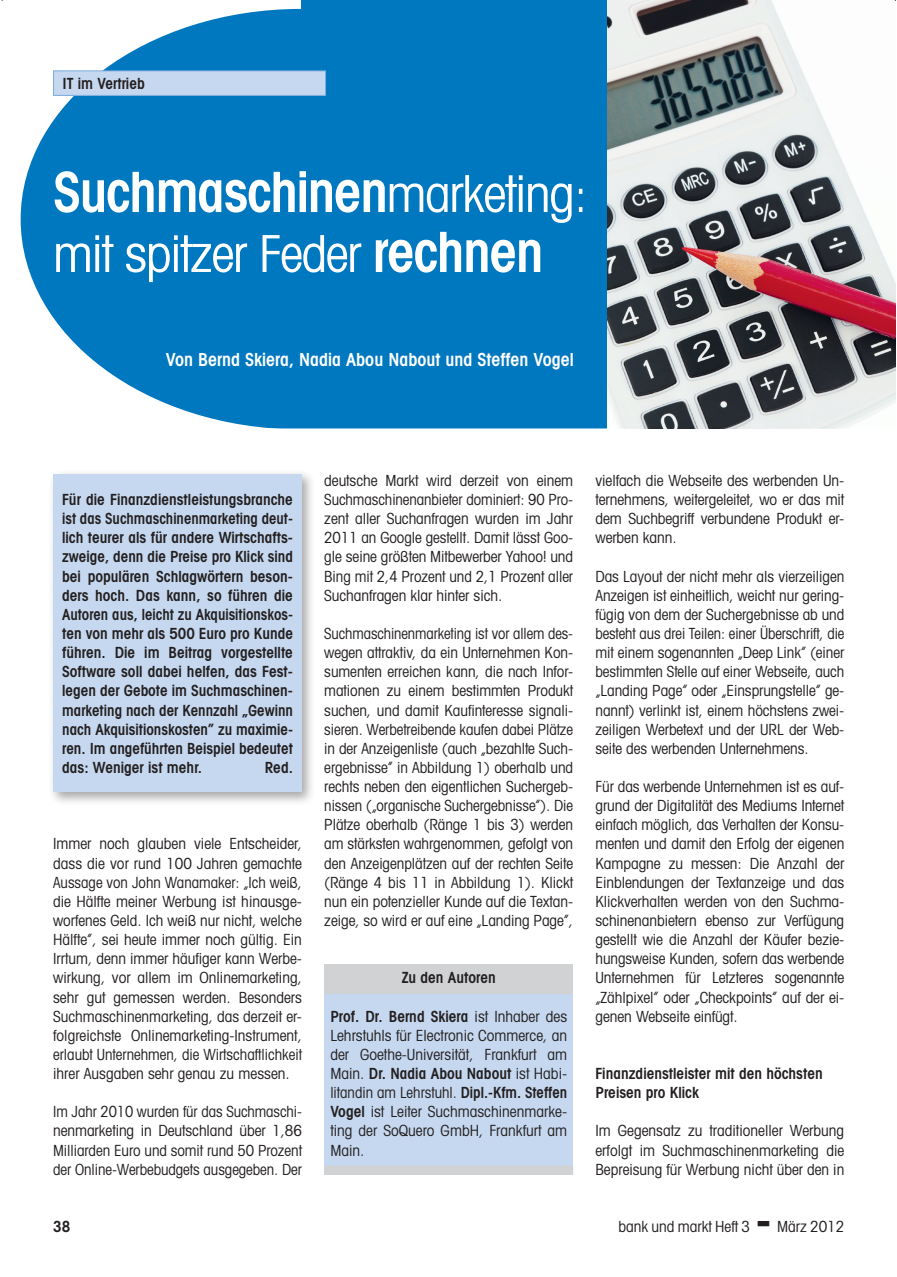
<style>
.page{position:relative;width:897px;height:1277px;background:#fff}
.page>*{position:absolute;margin:0;border:0;box-sizing:border-box;transform-origin:0 0}
.t1{font:600 condensed 55.5px "Avant Garde";letter-spacing:-.025em;color:#fff}
.t2{font:condensed 51px "Avant Garde";letter-spacing:-.025em;color:#fff}
.t3{font:600 condensed 18px "Avant Garde";color:#fff}
.t4{font:condensed 15.3px/19.2px "Avant Garde";letter-spacing:-.005em;color:#231f20;text-align:justify}
.t5{font:condensed 15.3px/19.2px "Avant Garde";letter-spacing:-.005em;color:#231f20;text-align:justify;scale:.95 1}
.t6{font:600 condensed 15.3px/19.2px "Avant Garde";color:#231f20;text-align:justify}
.t7{font:condensed 15.3px/19.2px "Avant Garde";letter-spacing:-.005em;color:#231f20;text-align:justify;scale:.96 1}
.s1{font-weight:400;font-size:51px}
.s2{font-weight:600;font-size:55.5px}
.s3{font-weight:600}
</style>
<div class="page">
<svg style="left:21px;top:9px;width:586px;height:419px;background:#1985c6"></svg>
<div style="left:301px;top:0;width:308px;height:9px;background:#0078c0"></div>
<div style="left:54px;top:71px;width:271px;height:24px;background:#c6d8ef"></div>
<div style="left:53px;top:70px;width:273px;height:26px;border:1px solid #7aabdb"></div>
<div style="left:48px;top:469px;width:268px;height:337px;background:#231f20;opacity:.4"></div>
<div style="left:53px;top:474px;width:249px;height:318px;background:#c6d8ef"></div>
<div style="left:324px;top:990px;width:249px;height:185px;background:#c6d8ef"></div>
<div style="left:324px;top:964px;width:249px;height:30px;background:#d1d2d4"></div>
<div style="left:324px;top:1166px;width:249px;height:9px;background:#d1d2d4"></div>
<img style="left:607px;top:0;width:288px;height:428px">
<p class="t6" style="left:62px;top:74px;width:84px">IT im Vertrieb</p>
<h1 class="t1" style="left:53px;top:158px;width:536px">Suchmaschinen<span class="s1">marketing:</span></h1>
<h2 class="t2" style="left:53px;top:222px;width:492px">mit spitzer Feder <span class="s2">rechnen</span></h2>
<p class="t3" style="left:166px;top:348px;width:409px">Von Bernd Skiera, Nadia Abou Nabout und Steffen Vogel</p>
<p class="t6" style="left:62px;top:490px;width:232px">Für die Finanzdienstleistungsbranche ist das Suchmaschinenmarketing deut&shy;lich teurer als für andere Wirtschafts&shy;zweige, denn die Preise pro Klick sind bei populären Schlagwörtern beson&shy;ders hoch. Das kann, so führen die Autoren aus, leicht zu Akquisitionskos&shy;ten von mehr als 500 Euro pro Kunde führen. Die im Beitrag vorgestellte Software soll dabei helfen, das Fest&shy;legen der Gebote im Suchmaschinen&shy;marketing nach der Kennzahl „Gewinn nach Akquisitionskosten” zu maximie&shy;ren. Im angeführten Beispiel bedeutet das: Weniger ist mehr.</p>
<p class="t6" style="left:265px;top:758px;width:30px">Red.</p>
<p class="t4" style="left:53px;top:834px;width:250px">Immer noch glauben viele Entscheider, dass die vor rund 100 Jahren gemachte Aussage von John Wanamaker: „Ich weiß, die Hälfte meiner Werbung ist hinausge&shy;worfenes Geld. Ich weiß nur nicht, welche Hälfte”, sei heute immer noch gültig. Ein Irrtum, denn immer häufiger kann Werbe&shy;wirkung, vor allem im Onlinemarketing, sehr gut gemessen werden. Besonders Suchmaschinenmarketing, das derzeit er&shy;folgreichste Onlinemarketing-Instrument, erlaubt Unternehmen, die Wirtschaftlichkeit ihrer Ausgaben sehr genau zu messen.</p>
<p class="t7" style="left:53px;top:1102px;width:261px">Im Jahr 2010 wurden für das Suchmaschi&shy;nenmarketing in Deutschland über 1,86<br>Milliarden Euro und somit rund 50 Prozent der Online-Werbebudgets ausgegeben. Der</p>
<p class="t4" style="left:324px;top:470px;width:250px">deutsche Markt wird derzeit von einem Suchmaschinenanbieter dominiert: 90 Pro&shy;zent aller Suchanfragen wurden im Jahr 2011 an Google gestellt. Damit lässt Goo&shy;gle seine größten Mitbewerber Yahoo! und Bing mit 2,4 Prozent und 2,1 Prozent aller Suchanfragen klar hinter sich.</p>
<p class="t5" style="left:324px;top:624px;width:263px">Suchmaschinenmarketing ist vor allem des&shy;wegen attraktiv, da ein Unternehmen Kon&shy;sumenten erreichen kann, die nach Infor&shy;mationen zu einem bestimmten Produkt suchen, und damit Kaufinteresse signali&shy;sieren. Werbetreibende kaufen dabei Plätze in der Anzeigenliste (auch „bezahlte Such&shy;ergebnisse” in Abbildung 1) oberhalb und rechts neben den eigentlichen Suchergeb&shy;nissen („organische Suchergebnisse”). Die Plätze oberhalb (Ränge 1 bis 3) werden am stärksten wahrgenommen, gefolgt von den Anzeigenplätzen auf der rechten Seite (Ränge 4 bis 11 in Abbildung 1). Klickt nun ein potenzieller Kunde auf die Textan&shy;zeige, so wird er auf eine „Landing Page”,</p>
<p class="t6" style="left:402px;top:968px;width:95px">Zu den Autoren</p>
<p class="t4" style="left:330px;top:1006px;width:238px"><span class="s3">Prof. Dr. Bernd Skiera</span> ist Inhaber des Lehrstuhls für Electronic Commerce, an der Goethe-Universität, Frankfurt am Main. <span class="s3">Dr. Nadia Abou Nabout</span> ist Habi&shy;litandin am Lehrstuhl. <span class="s3">Dipl.-Kfm. Steffen Vogel</span> ist Leiter Suchmaschinenmarke&shy;ting der SoQuero GmbH, Frankfurt am Main.</p>
<p class="t4" style="left:595px;top:470px;width:250px">vielfach die Webseite des werbenden Un&shy;ternehmens, weitergeleitet, wo er das mit dem Suchbegriff verbundene Produkt er&shy;werben kann.</p>
<p class="t4" style="left:595px;top:566px;width:250px">Das Layout der nicht mehr als vierzeiligen Anzeigen ist einheitlich, weicht nur gering&shy;fügig von dem der Suchergebnisse ab und besteht aus drei Teilen: einer Überschrift, die mit einem sogenannten „Deep Link” (einer bestimmten Stelle auf einer Webseite, auch „Landing Page” oder „Einsprungstelle” ge&shy;nannt) verlinkt ist, einem höchstens zwei&shy;zeiligen Werbetext und der URL der Web&shy;seite des werbenden Unternehmens.</p>
<p class="t4" style="left:595px;top:777px;width:250px">Für das werbende Unternehmen ist es auf&shy;grund der Digitalität des Mediums Internet einfach möglich, das Verhalten der Konsu&shy;menten und damit den Erfolg der eigenen Kampagne zu messen: Die Anzahl der Einblendungen der Textanzeige und das Klickverhalten werden von den Suchma&shy;schinenanbietern ebenso zur Verfügung gestellt wie die Anzahl der Käufer bezie&shy;hungsweise Kunden, sofern das werbende Unternehmen für Letzteres sogenannte „Zählpixel” oder „Checkpoints” auf der ei&shy;genen Webseite einfügt.</p>
<p class="t6" style="left:595px;top:1064px;width:229px">Finanzdienstleister mit den höchsten<br>Preisen pro Klick</p>
<p class="t4" style="left:595px;top:1121px;width:250px">Im Gegensatz zu traditioneller Werbung erfolgt im Suchmaschinenmarketing die Bepreisung für Werbung nicht über den in</p>
<p class="t6" style="left:53px;top:1217px;width:19px">38</p>
<p class="t4" style="left:618px;top:1217px;width:133px">bank und markt Heft 3</p>
<p class="t4" style="left:777px;top:1217px;width:69px">März 2012</p>
</div>
